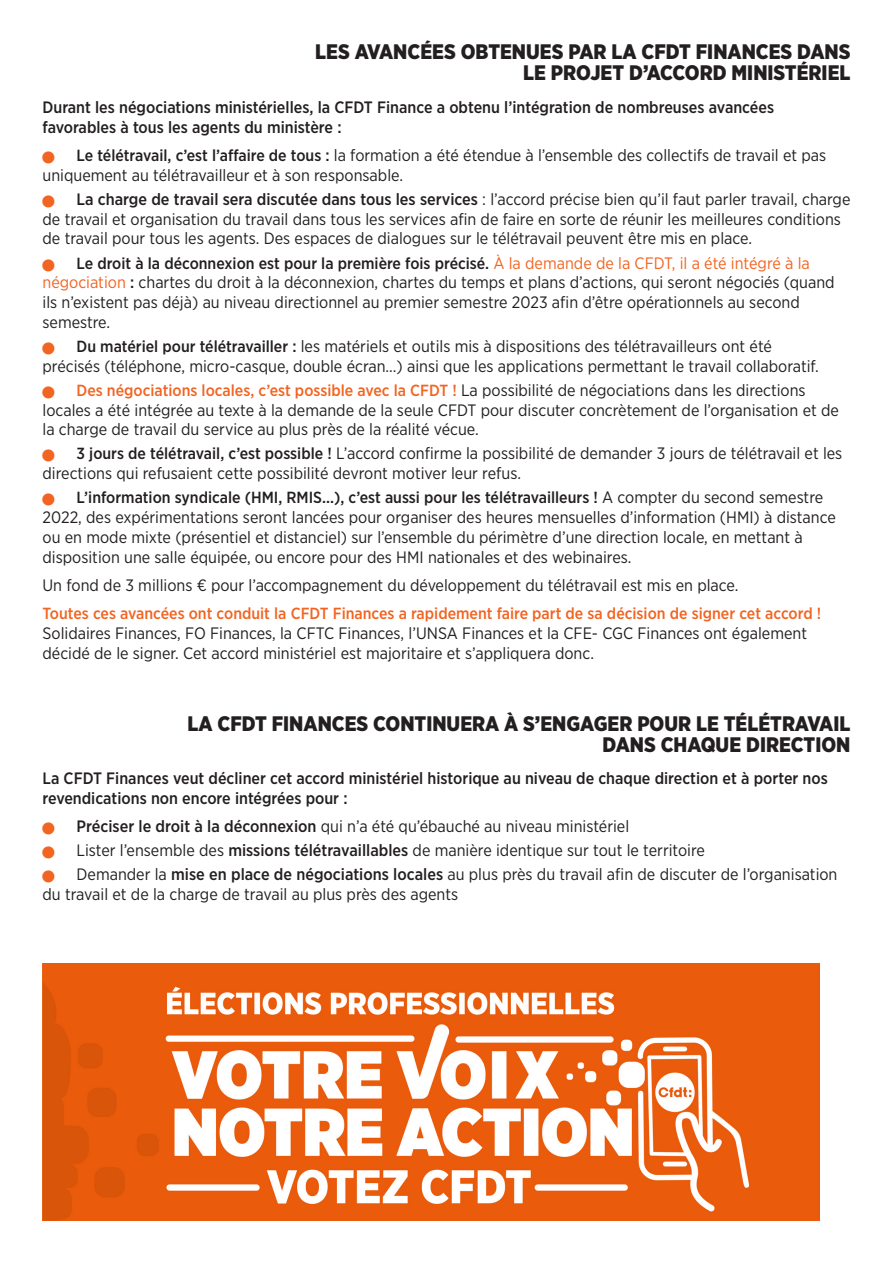
<style>
.page{position:relative;width:893px;height:1263px;background:#fff}
.page>*{position:absolute;margin:0;border:0;box-sizing:border-box;transform-origin:0 0}
.Titre_I{font:900 21px/21px "Gotham Narrow";color:#231f20;text-align:right}
.GN_11{font:16.5px/19.8px "Gotham Narrow";color:#231f20}
.Méd_11{font:500 16.5px/19.8px "Gotham Narrow";color:#231f20}
.GN_11-2{font:500 16.2px "Gotham Narrow";color:#f26421}
.t1{font:500 16.2px "Gotham Narrow";color:#231f20}
.s1{font-weight:500;font-size:16.2px}
.s2{font-weight:500}
.s3{font-weight:400;font-size:16.5px;color:#f26421}
.s4{color:#f26421}
.s5{font-weight:400;font-size:16.5px;color:#231f20}
.s6{font-weight:400;font-size:16.5px}
</style>
<div class="page">
<img style="left:43px;top:964px;width:777px;height:256px">
<p class="Titre_I" style="left:315px;top:41px;width:537px">LES AVANCÉES OBTENUES PAR LA CFDT FINANCES DANS<br>LE PROJET D’ACCORD MINISTÉRIEL</p>
<p class="Méd_11" style="left:43px;top:97px;width:733px">Durant les négociations ministérielles, la CFDT Finance a obtenu l’intégration de nombreuses avancées favorables à tous les agents du ministère :</p>
<p class="GN_11" style="left:43px;top:145px;width:785px;text-indent:34px"><span class="s1">Le télétravail, c’est l’affaire de tous :</span> la formation a été étendue à l’ensemble des collectifs de travail et pas uniquement au télétravailleur et à son responsable.</p>
<p class="GN_11" style="left:43px;top:189px;width:809px;text-indent:34px"><span class="s2">La charge de travail sera discutée dans tous les services</span> : l’accord précise bien qu’il faut parler travail, charge de travail et organisation du travail dans tous les services afin de faire en sorte de réunir les meilleures conditions de travail pour tous les agents. Des espaces de dialogues sur le télétravail peuvent être mis en place.</p>
<p class="t1" style="left:77px;top:253px;width:735px">Le droit à la déconnexion est pour la première fois précisé. <span class="s3">À la demande de la CFDT, il a été intégré à la</span></p>
<p class="GN_11" style="left:43px;top:272px;width:794px"><span class="s4">négociation</span> <span class="s1">:</span> chartes du droit à la déconnexion, chartes du temps et plans d’actions, qui seront négociés (quand ils n’existent pas déjà) au niveau directionnel au premier semestre 2023 afin d’être opérationnels au second semestre.</p>
<p class="GN_11" style="left:43px;top:336px;width:778px;text-indent:34px"><span class="s1">Du matériel pour télétravailler :</span> les matériels et outils mis à dispositions des télétravailleurs ont été précisés (téléphone, micro-casque, double écran…) ainsi que les applications permettant le travail collaboratif.</p>
<p class="GN_11-2" style="left:77px;top:380px;width:731px">Des négociations locales, c’est possible avec la CFDT ! <span class="s5">La possibilité de négociations dans les directions</span></p>
<p class="GN_11" style="left:43px;top:400px;width:798px">locales a été intégrée au texte à la demande de la seule CFDT pour discuter concrètement de l’organisation et de la charge de travail du service au plus près de la réalité vécue.</p>
<p class="GN_11" style="left:43px;top:443px;width:801px;text-indent:34px"><span class="s1">3 jours de télétravail, c’est possible !</span> L’accord confirme la possibilité de demander 3 jours de télétravail et les directions qui refusaient cette possibilité devront motiver leur refus.</p>
<p class="t1" style="left:77px;top:487px;width:748px">L’information syndicale (HMI, RMIS...), c’est aussi pour les télétravailleurs ! <span class="s6">A compter du second semestre</span></p>
<p class="GN_11" style="left:43px;top:507px;width:795px">2022, des expérimentations seront lancées pour organiser des heures mensuelles d’information (HMI) à distance ou en mode mixte (présentiel et distanciel) sur l’ensemble du périmètre d’une direction locale, en mettant à disposition une salle équipée, ou encore pour des HMI nationales et des webinaires.</p>
<p class="GN_11" style="left:43px;top:575px;width:697px">Un fond de 3 millions € pour l’accompagnement du développement du télétravail est mis en place.</p>
<p class="GN_11-2" style="left:43px;top:603px;width:780px">Toutes ces avancées ont conduit la CFDT Finances a rapidement faire part de sa décision de signer cet accord !</p>
<p class="GN_11" style="left:43px;top:623px;width:766px">Solidaires Finances, FO Finances, la CFTC Finances, l’UNSA Finances et la CFE- CGC Finances ont également décidé de le signer. Cet accord ministériel est majoritaire et s’appliquera donc.</p>
<p class="Titre_I" style="left:188px;top:712px;width:664px">LA CFDT FINANCES CONTINUERA À S’ENGAGER POUR LE TÉLÉTRAVAIL<br>DANS CHAQUE DIRECTION</p>
<p class="Méd_11" style="left:43px;top:768px;width:787px">La CFDT Finances veut décliner cet accord ministériel historique au niveau de chaque direction et à porter nos revendications non encore intégrées pour :</p>
<p class="GN_11" style="left:77px;top:816px;width:554px"><span class="s2">Préciser le droit à la déconnexion</span> qui n’a été qu’ébauché au niveau ministériel</p>
<p class="GN_11" style="left:77px;top:840px;width:630px">Lister l’ensemble des <span class="s2">missions télétravaillables</span> de manière identique sur tout le territoire</p>
<p class="GN_11" style="left:43px;top:864px;width:796px;text-indent:34px">Demander la <span class="s2">mise en place de négociations locales</span> au plus près du travail afin de discuter de l’organisation du travail et de la charge de travail au plus près des agents</p>
</div>
